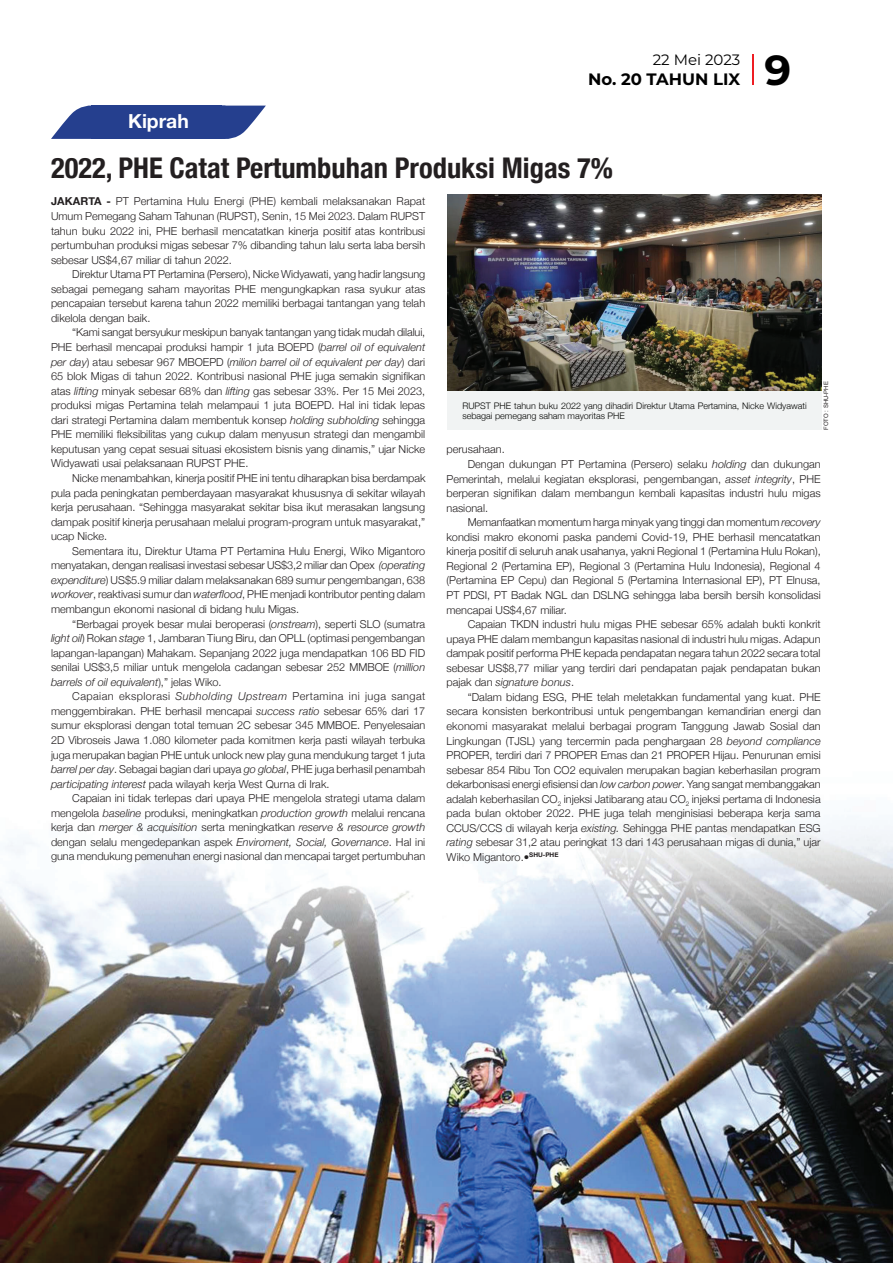
<style>
.page{position:relative;width:893px;height:1263px;background:#fff}
.page>*{position:absolute;margin:0;border:0;box-sizing:border-box;transform-origin:0 0}
.t1{font:700 42px "Montserrat";color:#000}
.t2{font:700 condensed 28.5px "Helvetica Neue";color:#231f20}
.t3{font:700 19.35px "Helvetica Neue";color:#fff}
.t4{font:700 16.5px "Montserrat";color:#000}
.t5{font:15px "Montserrat";color:#000}
.t6{font:300 10.95px/14.5px "Helvetica Neue";color:#231f20;text-align:justify}
.t7{font:italic 300 10.95px "Helvetica Neue";color:#231f20}
.t8{font:300 9px/10.5px "Helvetica Neue";color:#040503}
.t9{font:6px "Arial";color:#231f20}
.s1{font-weight:700}
.s2{font-style:italic}
.s3{font-style:normal}
</style>
<div class="page">
<img style="left:0;top:105px;width:893px;height:1158px">
<hr style="left:752px;top:54px;width:2px;height:31px;background:#ee1d23">
<img style="left:447px;top:195px;width:375px;height:197px">
<div style="left:447px;top:392px;width:375px;height:38px;background:#f1f3f3"></div>
<svg style="left:51px;top:106px;width:215px;height:33px;background:#41589c"></svg>
<h3 class="t3" style="left:128px;top:106px;width:62px">Kiprah</h3>
<h3 class="t5" style="left:653px;top:49px;width:89px">22 Mei 2023</h3>
<h3 class="t4" style="left:588px;top:67px;width:154px">No. 20 TAHUN LIX</h3>
<h1 class="t1" style="left:765px;top:40px;width:28px">9</h1>
<h2 class="t2" style="left:51px;top:144px;width:564px">2022, PHE Catat Pertumbuhan Produksi Migas 7%</h2>
<p class="t6" style="left:51px;top:193px;width:376px"><span class="s1">JAKARTA -</span> PT Pertamina Hulu Energi (PHE) kembali melaksanakan Rapat Umum Pemegang Saham Tahunan (RUPST), Senin, 15 Mei 2023. Dalam RUPST tahun buku 2022 ini, PHE berhasil mencatatkan kinerja positif atas kontribusi pertumbuhan produksi migas sebesar 7% dibanding tahun lalu serta laba bersih sebesar US$4,67 miliar di tahun 2022.</p>
<p class="t6" style="left:51px;top:266px;width:376px;text-indent:21px">Direktur Utama PT Pertamina (Persero), Nicke Widyawati, yang hadir langsung sebagai pemegang saham mayoritas PHE mengungkapkan rasa syukur atas pencapaian tersebut karena tahun 2022 memiliki berbagai tantangan yang telah dikelola dengan baik.</p>
<p class="t6" style="left:51px;top:324px;width:376px;text-indent:21px">“Kami sangat bersyukur meskipun banyak tantangan yang tidak mudah dilalui, PHE berhasil mencapai produksi hampir 1 juta BOEPD (<span class="s2">barrel oil of equivalent per day</span>) atau sebesar 967 MBOEPD (<span class="s2">milion barrel oil of equivalent per day</span>) dari 65 blok Migas di tahun 2022. Kontribusi nasional PHE juga semakin signifikan atas <span class="s2">lifting</span> minyak sebesar 68% dan <span class="s2">lifting</span> gas sebesar 33%. Per 15 Mei 2023, produksi migas Pertamina telah melampaui 1 juta BOEPD. Hal ini tidak lepas dari strategi Pertamina dalam membentuk konsep <span class="s2">holding subholding</span> sehingga PHE memiliki fleksibilitas yang cukup dalam menyusun strategi dan mengambil keputusan yang cepat sesuai situasi ekosistem bisnis yang dinamis,” ujar Nicke Widyawati usai pelaksanaan RUPST PHE.</p>
<p class="t6" style="left:51px;top:470px;width:376px;text-indent:21px">Nicke menambahkan, kinerja positif PHE ini tentu diharapkan bisa berdampak pula pada peningkatan pemberdayaan masyarakat khususnya di sekitar wilayah kerja perusahaan. “Sehingga masyarakat sekitar bisa ikut merasakan langsung dampak positif kinerja perusahaan melalui program-program untuk masyarakat,” ucap Nicke.</p>
<p class="t6" style="left:51px;top:543px;width:376px;text-indent:21px">Sementara itu, Direktur Utama PT Pertamina Hulu Energi, Wiko Migantoro menyatakan, dengan realisasi investasi sebesar US$3,2 miliar dan Opex <span class="s2">(operating expenditure</span>) US$5.9 miliar dalam melaksanakan 689 sumur pengembangan, 638 <span class="s2">workover</span>, reaktivasi sumur dan <span class="s2">waterflood</span>, PHE menjadi kontributor penting dalam membangun ekonomi nasional di bidang hulu Migas.</p>
<p class="t6" style="left:51px;top:615px;width:376px;text-indent:21px">“Berbagai proyek besar mulai beroperasi (<span class="s2">onstream</span>), seperti SLO (sumatra <span class="s2">light oil</span>) Rokan <span class="s2">stage</span> 1, Jambaran Tiung Biru, dan OPLL (optimasi pengembangan lapangan-lapangan) Mahakam. Sepanjang 2022 juga mendapatkan 106 BD FID senilai US$3,5 miliar untuk mengelola cadangan sebesar 252 MMBOE (<span class="s2">million barrels of oil equivalent</span>),” jelas Wiko.</p>
<p class="t6" style="left:51px;top:688px;width:376px;text-indent:21px">Capaian eksplorasi <span class="s2">Subholding Upstream</span> Pertamina ini juga sangat menggembirakan. PHE berhasil mencapai <span class="s2">success ratio</span> sebesar 65% dari 17 sumur eksplorasi dengan total temuan 2C sebesar 345 MMBOE. Penyelesaian 2D Vibroseis Jawa 1.080 kilometer pada komitmen kerja pasti wilayah terbuka juga merupakan bagian PHE untuk unlock new play guna mendukung target 1 juta <span class="s2">barrel per day</span>. Sebagai bagian dari upaya <span class="s2">go global</span>, PHE juga berhasil penambah <span class="s2">participating interest</span> pada wilayah kerja West Qurna di Irak.</p>
<p class="t6" style="left:51px;top:790px;width:376px;text-indent:21px">Capaian ini tidak terlepas dari upaya PHE mengelola strategi utama dalam mengelola <span class="s2">baseline</span> produksi, meningkatkan <span class="s2">production growth</span> melalui rencana kerja dan <span class="s2">merger &amp; acquisition</span> serta meningkatkan <span class="s2">reserve &amp; resource growth </span>dengan selalu mengedepankan aspek <span class="s2">Enviroment, Social, Governance</span>. Hal ini guna mendukung pemenuhan energi nasional dan mencapai target pertumbuhan</p>
<p class="t9" style="left:822px;top:430px;width:50px;rotate:-90deg">FOTO : SHU-PHE</p>
<p class="t8" style="left:462px;top:400px;width:346px">RUPST PHE tahun buku 2022 yang dihadiri Direktur Utama Pertamina, Nicke Widyawati sebagai pemegang saham mayoritas PHE</p>
<p class="t6" style="left:446px;top:441px;width:60px">perusahaan.</p>
<p class="t6" style="left:468px;top:456px;width:354px">Dengan dukungan PT Pertamina (Persero) selaku <span class="s2">holding</span> dan dukungan</p>
<p class="t6" style="left:446px;top:471px;width:376px">Pemerintah, melalui kegiatan eksplorasi, pengembangan, <span class="s2">asset integrity</span>, PHE</p>
<p class="t6" style="left:446px;top:485px;width:376px">berperan signifikan dalam membangun kembali kapasitas industri hulu migas</p>
<p class="t6" style="left:446px;top:500px;width:43px">nasional.</p>
<p class="t6" style="left:468px;top:514px;width:354px">Memanfaatkan momentum harga minyak yang tinggi dan momentum <span class="s2">recovery</span></p>
<p class="t6" style="left:446px;top:529px;width:376px">kondisi makro ekonomi paska pandemi Covid-19, PHE berhasil mencatatkan</p>
<p class="t6" style="left:446px;top:543px;width:376px">kinerja positif di seluruh anak usahanya, yakni Regional 1 (Pertamina Hulu Rokan),</p>
<p class="t6" style="left:446px;top:558px;width:376px">Regional 2 (Pertamina EP), Regional 3 (Pertamina Hulu Indonesia), Regional 4</p>
<p class="t6" style="left:446px;top:572px;width:376px">(Pertamina EP Cepu) dan Regional 5 (Pertamina Internasional EP), PT Elnusa,</p>
<p class="t6" style="left:446px;top:587px;width:376px">PT PDSI, PT Badak NGL dan DSLNG sehingga laba bersih bersih konsolidasi</p>
<p class="t6" style="left:446px;top:601px;width:122px">mencapai US$4,67 miliar.</p>
<p class="t6" style="left:468px;top:616px;width:354px">Capaian TKDN industri hulu migas PHE sebesar 65% adalah bukti konkrit</p>
<p class="t6" style="left:446px;top:631px;width:376px">upaya PHE dalam membangun kapasitas nasional di industri hulu migas. Adapun</p>
<p class="t6" style="left:446px;top:645px;width:375px">dampak positif performa PHE kepada pendapatan negara tahun 2022 secara total</p>
<p class="t6" style="left:446px;top:660px;width:376px">sebesar US$8,77 miliar yang terdiri dari pendapatan pajak pendapatan bukan</p>
<p class="t7" style="left:446px;top:674px;width:129px"><span class="s3">pajak dan</span> signature bonus<span class="s3">.</span></p>
<p class="t6" style="left:468px;top:689px;width:354px">“Dalam bidang ESG, PHE telah meletakkan fundamental yang kuat. PHE</p>
<p class="t6" style="left:446px;top:703px;width:376px">secara konsisten berkontribusi untuk pengembangan kemandirian energi dan</p>
<p class="t6" style="left:446px;top:718px;width:376px">ekonomi masyarakat melalui berbagai program Tanggung Jawab Sosial dan</p>
<p class="t6" style="left:446px;top:732px;width:376px">Lingkungan (TJSL) yang tercermin pada penghargaan 28 <span class="s2">beyond compliance</span></p>
<p class="t6" style="left:446px;top:747px;width:376px">PROPER, terdiri dari 7 PROPER Emas dan 21 PROPER Hijau. Penurunan emisi</p>
<p class="t6" style="left:446px;top:762px;width:376px">sebesar 854 Ribu Ton CO2 equivalen merupakan bagian keberhasilan program</p>
<p class="t6" style="left:446px;top:776px;width:376px">dekarbonisasi energi efisiensi dan <span class="s2">low carbon power</span>. Yang sangat membanggakan</p>
<p class="t6" style="left:446px;top:791px;width:376px">adalah keberhasilan CO<sub>2</sub> injeksi Jatibarang atau CO<sub>2</sub> injeksi pertama di Indonesia</p>
<p class="t6" style="left:446px;top:805px;width:375px">pada bulan oktober 2022. PHE juga telah menginisiasi beberapa kerja sama</p>
<p class="t6" style="left:446px;top:820px;width:376px">CCUS/CCS di wilayah kerja <span class="s2">existing.</span> Sehingga PHE pantas mendapatkan ESG</p>
<p class="t6" style="left:446px;top:834px;width:376px"><span class="s2">rating</span> sebesar 31,2 atau peringkat 13 dari 143 perusahaan migas di dunia,” ujar</p>
<p class="t6" style="left:446px;top:849px;width:114px">Wiko Migantoro.•<sup>SHU-PHE</sup></p>
</div>
